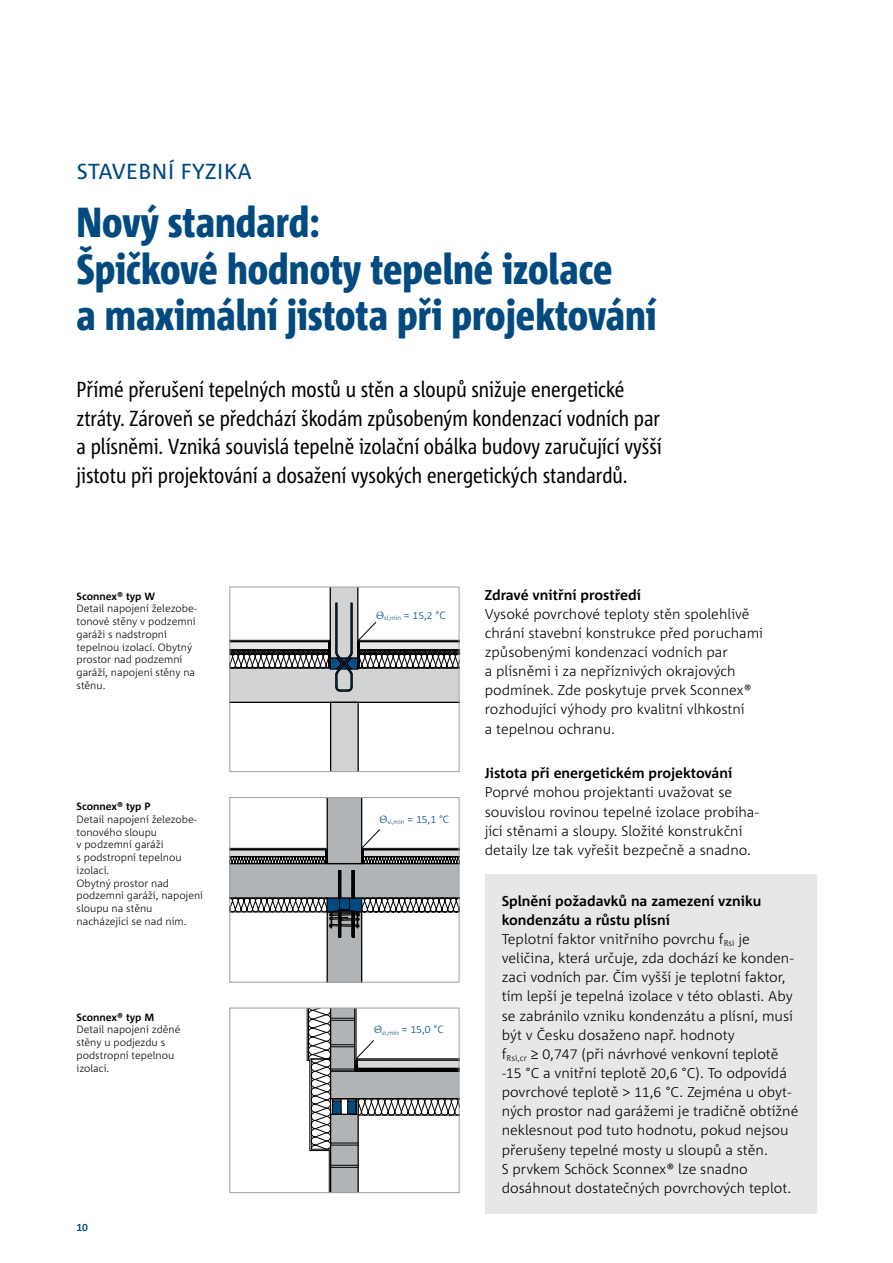
<style>
.page{position:relative;width:893px;height:1263px;background:#fff}
.page>*{position:absolute;margin:0;border:0;box-sizing:border-box;transform-origin:0 0}
.t1{font:800 condensed 42px/46.5px "Corpid Schoeck";color:#004a80}
.t2{font:condensed 21.75px/28.5px "Corpid Schoeck";color:#000}
.t3{font:21.75px "Corpid Schoeck";letter-spacing:.02em;color:#004a80}
.t4{font:300 14.25px/19.2px "Corpid Schoeck";color:#000}
.t5{font:700 14.25px "Corpid Schoeck";color:#000}
.t6{font:300 10.5px/12.8px "Corpid Schoeck";color:#000}
.t7{font:300 10.5px "Corpid Schoeck";color:#004a80}
.t8{font:700 10.5px "Corpid Schoeck";color:#000}
.t9{font:700 10.5px "Corpid Schoeck";color:#004a80}
.s1{font-weight:700}
</style>
<div class="page">
<div style="left:327px;top:912px;width:35px;height:70px;background:#b1b4b6"></div>
<hr style="left:361px;top:912px;width:1px;height:70px;background:#000">
<hr style="left:327px;top:912px;width:1px;height:70px;background:#000">
<div style="left:327px;top:797px;width:35px;height:66px;background:#b1b4b6"></div>
<hr style="left:361px;top:797px;width:1px;height:66px;background:#000">
<hr style="left:327px;top:797px;width:1px;height:66px;background:#000">
<div style="left:230px;top:797px;width:229px;height:185px;border:1px solid #9d9fa2"></div>
<svg style="left:230px;top:828px;width:229px;height:134px"></svg>
<hr style="left:329px;top:1150px;width:1px;height:42px;background:#000">
<div style="left:331px;top:1114px;width:27px;height:78px;background:#b1b4b6"></div>
<hr style="left:330px;top:1114px;width:1px;height:78px;background:#000">
<hr style="left:358px;top:1114px;width:1px;height:78px;background:#000">
<svg style="left:331px;top:1165px;width:27px;height:3px"></svg>
<div style="left:230px;top:1008px;width:229px;height:185px;border:1px solid #9d9fa2"></div>
<svg style="left:307px;top:1008px;width:153px;height:143px"></svg>
<div style="left:330px;top:587px;width:28px;height:71px;background:#d1d3d4"></div>
<hr style="left:357px;top:587px;width:1px;height:71px;background:#000">
<hr style="left:330px;top:587px;width:1px;height:71px;background:#000">
<div style="left:230px;top:668px;width:229px;height:34px;background:#d1d3d4"></div>
<hr style="left:230px;top:702px;width:229px;height:1px;background:#000">
<div style="left:331px;top:702px;width:27px;height:70px;background:#d1d3d4"></div>
<hr style="left:358px;top:702px;width:1px;height:70px;background:#000">
<svg style="left:331px;top:702px;width:27px;height:1px"></svg>
<hr style="left:330px;top:702px;width:1px;height:70px;background:#000">
<div style="left:230px;top:587px;width:229px;height:185px;border:1px solid #9d9fa2"></div>
<svg style="left:230px;top:603px;width:230px;height:89px"></svg>
<div style="left:485px;top:874px;width:331px;height:340px;background:#e6e7e8"></div>
<h2 class="t3" style="left:77px;top:157px;width:177px">STAVEBNÍ FYZIKA</h2>
<h1 class="t1" style="left:77px;top:199px;width:582px">Nový standard:<br>Špičkové hodnoty tepelné izolace<br>a maximální jistota při projektování</h1>
<p class="t2" style="left:77px;top:375px;width:587px">Přímé přerušení tepelných mostů u stěn a sloupů snižuje energetické ztráty. Zároveň se předchází škodám způsobeným kondenzací vodních par a plísněmi. Vzniká souvislá tepelně izolační obálka budovy zaručující vyšší jistotu při projektování a dosažení vysokých energetických standardů.</p>
<p class="t8" style="left:77px;top:589px;width:80px">Sconnex® typ W</p>
<p class="t6" style="left:77px;top:602px;width:122px">Detail napojení železobe&shy;tonové stěny v podzemní garáži s nadstropní tepelnou izolací. Obytný prostor nad podzemní garáží, napojení stěny na stěnu.</p>
<p class="t7" style="left:376px;top:608px;width:71px">Θ<sub>si,min</sub> = 15,2 °C</p>
<p class="t8" style="left:77px;top:800px;width:76px">Sconnex® typ P</p>
<p class="t6" style="left:77px;top:813px;width:128px">Detail napojení železobe&shy;tonového sloupu<br>v podzemní garáži<br>s podstropní tepelnou izolací.<br>Obytný prostor nad podzemní garáží, napojení sloupu na stěnu nacházející se nad ním.</p>
<p class="t8" style="left:77px;top:1010px;width:79px">Sconnex® typ M</p>
<p class="t6" style="left:77px;top:1023px;width:105px">Detail napojení zděné stěny u podjezdu s podstropní tepelnou izolací.</p>
<p class="t9" style="left:77px;top:1221px;width:13px">10</p>
<p class="t7" style="left:380px;top:812px;width:71px">Θ<sub>si,min</sub> = 15,1 °C</p>
<p class="t7" style="left:374px;top:1023px;width:71px">Θ<sub>si,min</sub> = 15,0 °C</p>
<p class="t5" style="left:485px;top:586px;width:158px">Zdravé vnitřní prostředí</p>
<p class="t4" style="left:485px;top:604px;width:280px">Vysoké povrchové teploty stěn spolehlivě chrání stavební konstrukce před poruchami způsobenými kondenzací vodních par<br>a plísněmi i za nepříznivých okrajových podmínek. Zde poskytuje prvek Sconnex® rozhodující výhody pro kvalitní vlhkostní<br>a tepelnou ochranu.</p>
<p class="t5" style="left:485px;top:764px;width:249px">Jistota při energetickém projektování</p>
<p class="t4" style="left:485px;top:783px;width:275px">Poprvé mohou projektanti uvažovat se souvislou rovinou tepelné izolace probíha&shy;jící stěnami a sloupy. Složité konstrukční detaily lze tak vyřešit bezpečně a snadno.</p>
<p class="t4" style="left:502px;top:891px;width:298px"><span class="s1">Splnění požadavků na zamezení vzniku kondenzátu a růstu plísní<br></span>Teplotní faktor vnitřního povrchu f<sub>Rsi</sub> je veličina, která určuje, zda dochází ke konden&shy;zaci vodních par. Čím vyšší je teplotní faktor, tím lepší je tepelná izolace v této oblasti. Aby se zabránilo vzniku kondenzátu a plísní, musí být v Česku dosaženo např. hodnoty<br>f<sub>Rsi,cr</sub> ≥ 0,747 (při návrhové venkovní teplotě -15 °C a vnitřní teplotě 20,6 °C). To odpovídá povrchové teplotě &gt; 11,6 °C. Zejména u obyt&shy;ných prostor nad garážemi je tradičně obtížné neklesnout pod tuto hodnotu, pokud nejsou přerušeny tepelné mosty u sloupů a stěn.<br>S prvkem Schöck Sconnex® lze snadno dosáhnout dostatečných povrchových teplot.</p>
</div>
